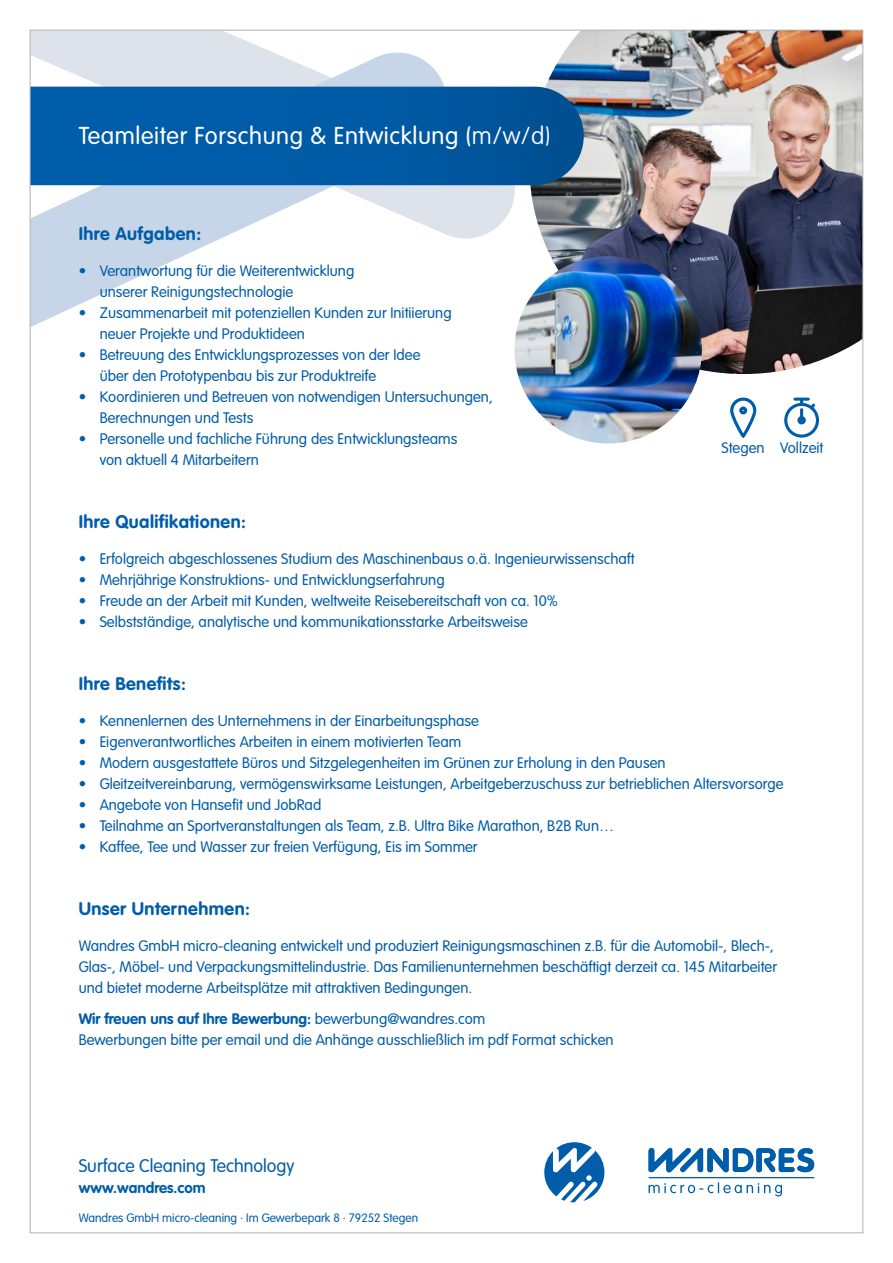
<style>
.page{position:relative;width:893px;height:1263px;background:#fff}
.page>*{position:absolute;margin:0;border:0;box-sizing:border-box;transform-origin:0 0}
.t1{font:300 24px "VAG Rounded Std";letter-spacing:.025em;color:#fff}
.t2{font:700 18px "VAG Rounded Std";letter-spacing:.025em;color:#005da9}
.t3{font:300 18px "VAG Rounded Std";color:#005da9}
.t4{font:300 15px/21px "VAG Rounded Std";color:#005da9}
.t5{font:700 15px "VAG Rounded Std";color:#005da9}
.t6{font:300 12px "VAG Rounded Std";color:#005da9}
.s1{font-weight:100}
.s2{font-weight:700}
</style>
<div class="page">
<img style="left:529px;top:32px;width:332px;height:342px">
<img style="left:514px;top:256px;width:188px;height:187px;border-radius:94px">
<svg style="left:32px;top:32px;width:490px;height:207px"></svg>
<svg style="left:32px;top:46px;width:422px;height:281px"></svg>
<svg style="left:32px;top:87px;width:552px;height:98px;background:#035aa3"></svg>
<svg style="left:648px;top:1148px;width:166px;height:25px"></svg>
<hr style="left:648px;top:1177px;width:166px;height:1px;background:#005da9">
<svg style="left:648px;top:1182px;width:134px;height:14px"></svg>
<svg style="left:544px;top:1142px;width:60px;height:60px"></svg>
<svg style="left:730px;top:397px;width:26px;height:41px"></svg>
<svg style="left:784px;top:398px;width:35px;height:40px"></svg>
<h1 class="t1" style="left:79px;top:122px;width:473px">Teamleiter Forschung &amp; Entwicklung (<span class="s1">m/w/d)</span></h1>
<p class="t2" style="left:79px;top:223px;width:124px">Ihre Aufgaben:</p>
<p class="t4" style="left:100px;top:260px;width:256px;text-indent:-21px">• Verantwortung für die Weiterentwicklung unserer Reinigungstechnologie</p>
<p class="t4" style="left:100px;top:302px;width:354px;text-indent:-21px">• Zusammenarbeit mit potenziellen Kunden zur Initiierung neuer Projekte und Produktideen</p>
<p class="t4" style="left:100px;top:344px;width:322px;text-indent:-21px">• Betreuung des Entwicklungsprozesses von der Idee über den Prototypenbau bis zur Produktreife</p>
<p class="t4" style="left:100px;top:386px;width:395px;text-indent:-21px">• Koordinieren und Betreuen von notwendigen Untersuchungen,<br>Berechnungen und Tests</p>
<p class="t4" style="left:100px;top:428px;width:359px;text-indent:-21px">• Personelle und fachliche Führung des Entwicklungsteams von aktuell 4 Mitarbeitern</p>
<p class="t2" style="left:79px;top:511px;width:169px">Ihre Qualifikationen:</p>
<p class="t4" style="left:79px;top:548px;width:557px">• Erfolgreich abgeschlossenes Studium des Maschinenbaus o.ä. Ingenieurwissenschaft</p>
<p class="t4" style="left:79px;top:569px;width:367px">• Mehrjährige Konstruktions- und Entwicklungserfahrung</p>
<p class="t4" style="left:79px;top:590px;width:481px">• Freude an der Arbeit mit Kunden, weltweite Reisebereitschaft von ca. 10%</p>
<p class="t4" style="left:79px;top:611px;width:451px">• Selbstständige, analytische und kommunikationsstarke Arbeitsweise</p>
<p class="t4" style="left:721px;top:437px;width:103px">Stegen Vollzeit</p>
<p class="t2" style="left:79px;top:673px;width:109px">Ihre Benefits:</p>
<p class="t4" style="left:79px;top:710px;width:402px">• Kennenlernen des Unternehmens in der Einarbeitungsphase</p>
<p class="t4" style="left:79px;top:731px;width:384px">• Eigenverantwortliches Arbeiten in einem motivierten Team</p>
<p class="t4" style="left:79px;top:752px;width:588px">• Modern ausgestattete Büros und Sitzgelegenheiten im Grünen zur Erholung in den Pausen</p>
<p class="t4" style="left:79px;top:773px;width:706px">• Gleitzeitvereinbarung, vermögenswirksame Leistungen, Arbeitgeberzuschuss zur betrieblichen Altersvorsorge</p>
<p class="t4" style="left:79px;top:794px;width:244px">• Angebote von Hansefit und JobRad</p>
<p class="t4" style="left:79px;top:815px;width:537px">• Teilnahme an Sportveranstaltungen als Team, z.B. Ultra Bike Marathon, B2B Run…</p>
<p class="t4" style="left:79px;top:836px;width:401px">• Kaffee, Tee und Wasser zur freien Verfügung, Eis im Sommer</p>
<p class="t2" style="left:79px;top:898px;width:173px">Unser Unternehmen:</p>
<p class="t4" style="left:79px;top:935px;width:700px">Wandres GmbH micro-cleaning entwickelt und produziert Reinigungsmaschinen z.B. für die Automobil-, Blech-,<br>Glas-, Möbel- und Verpackungsmittelindustrie. Das Familienunternehmen beschäftigt derzeit ca. 145 Mitarbeiter und bietet moderne Arbeitsplätze mit attraktiven Bedingungen.</p>
<p class="t4" style="left:79px;top:1009px;width:536px"><span class="s2">Wir freuen uns auf Ihre Bewerbung:</span> bewerbung@wandres.com<br>Bewerbungen bitte per email und die Anhänge ausschließlich im pdf Format schicken</p>
<p class="t3" style="left:79px;top:1156px;width:217px">Surface Cleaning Technology</p>
<p class="t5" style="left:79px;top:1179px;width:128px">www.wandres.com</p>
<p class="t6" style="left:79px;top:1210px;width:341px">Wandres GmbH micro-cleaning ∙ Im Gewerbepark 8 ∙ 79252 Stegen</p>
</div>
